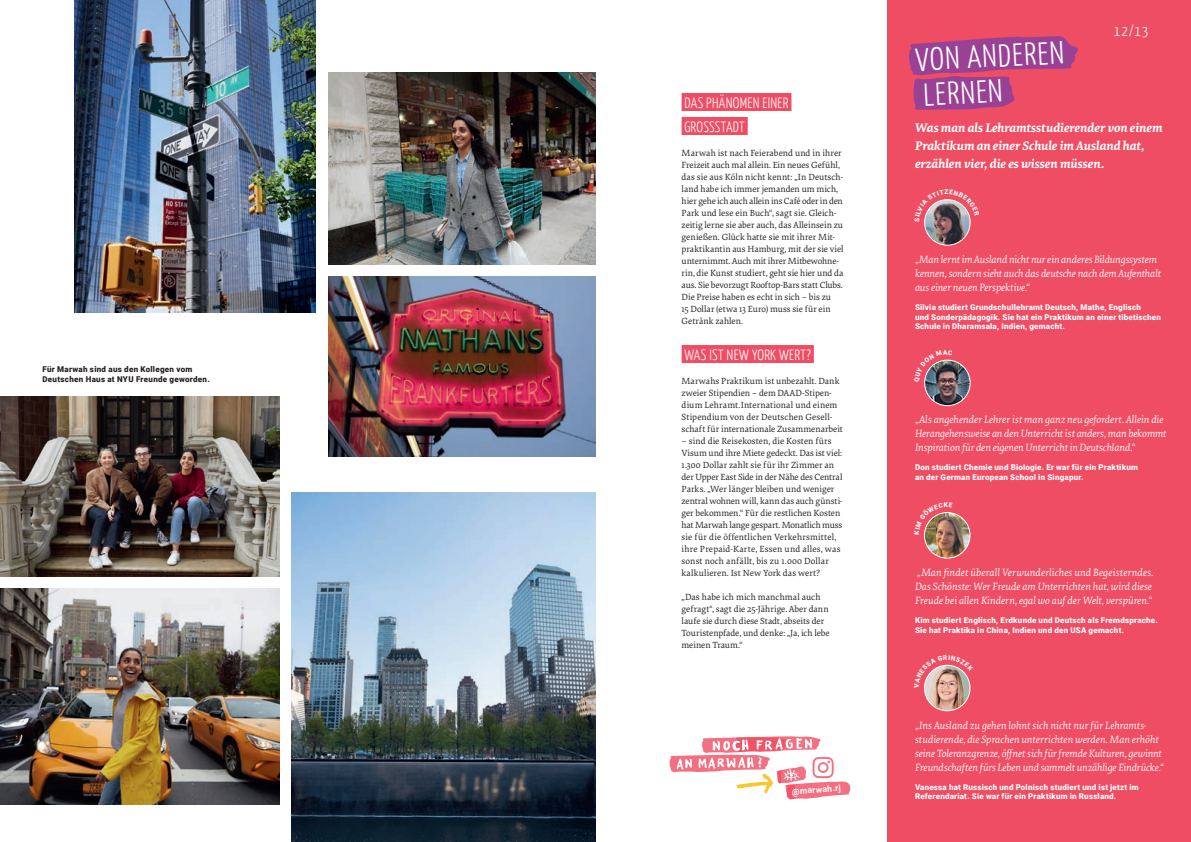
<style>
.page{position:relative;width:1191px;height:842px;background:#fff}
.page>*{position:absolute;margin:0;border:0;box-sizing:border-box;transform-origin:0 0}
.t1{font:300 32px/35px "Yanone Kaffeesatz";color:#fff}
.t2{font:300 15px/24px "Yanone Kaffeesatz";letter-spacing:.015em;color:#fff}
.t3{font:italic 700 13px/18px "Elena";letter-spacing:.005em;color:#fff}
.t4{font:italic 11px/14px "Elena";color:#fff}
.t5{font:9.3px/12px "Elena";color:#231f20}
.t6{font:700 8.6px "Roboto";color:#fff}
.t7{font:900 8px/9.6px "Roboto";letter-spacing:.025em;color:#fff}
.t8{font:900 8px/10px "Roboto";letter-spacing:.035em;color:#231f20}
</style>
<div class="page">
<div style="left:681px;top:93px;width:110px;height:18px;background:#ef4d63"></div>
<div style="left:681px;top:117px;width:66px;height:18px;background:#ef4d63"></div>
<div style="left:681px;top:345px;width:133px;height:18px;background:#ef4d63"></div>
<img style="left:74px;top:0;width:242px;height:312px">
<img style="left:328px;top:72px;width:267px;height:192px">
<img style="left:0;top:396px;width:279px;height:180px">
<img style="left:328px;top:276px;width:267px;height:180px">
<div style="left:887px;top:0;width:304px;height:842px;background:#ef4d63"></div>
<img style="left:924px;top:360px;width:46px;height:46px;border-radius:23px">
<div style="left:924px;top:360px;width:46px;height:46px;border:1px solid #fff;border-radius:50%"></div>
<img style="left:924px;top:200px;width:46px;height:45px;border-radius:23px">
<div style="left:924px;top:199px;width:46px;height:47px;border:1px solid #fff;border-radius:50%"></div>
<img style="left:924px;top:513px;width:46px;height:45px;border-radius:23px">
<div style="left:924px;top:512px;width:46px;height:47px;border:1px solid #fff;border-radius:50%"></div>
<img style="left:924px;top:665px;width:46px;height:46px;border-radius:23px">
<div style="left:924px;top:665px;width:46px;height:46px;border:1px solid #fff;border-radius:50%"></div>
<img style="left:292px;top:492px;width:303px;height:350px">
<svg style="left:909px;top:36px;width:169px;height:74px"></svg>
<svg style="left:669px;top:736px;width:181px;height:64px"></svg>
<img style="left:0;top:588px;width:279px;height:216px">
<svg style="left:924px;top:359px;width:28px;height:23px"></svg>
<svg style="left:924px;top:199px;width:47px;height:23px"></svg>
<svg style="left:924px;top:512px;width:28px;height:22px"></svg>
<svg style="left:924px;top:664px;width:47px;height:23px"></svg>
<p class="t8" style="left:43px;top:364px;width:169px">Für Marwah sind aus den Kollegen vom<br>Deutschen Haus at NYU Freunde geworden.</p>
<h2 class="t2" style="left:684px;top:90px;width:106px">DAS PHÄNOMEN EINER<br>GROSSSTADT</h2>
<p class="t5" style="left:681px;top:147px;width:164px">Marwah ist nach Feierabend und in ihrer Freizeit auch mal allein. Ein neues Gefühl, das sie aus Köln nicht kennt: „In Deutsch&shy;land habe ich immer jemanden um mich, hier gehe ich auch allein ins Café oder in den Park und lese ein Buch“, sagt sie. Gleich&shy;zeitig lerne sie aber auch, das Alleinsein zu genießen. Glück hatte sie mit ihrer Mit&shy;praktikantin aus Hamburg, mit der sie viel unternimmt. Auch mit ihrer Mitbewohne&shy;rin, die Kunst studiert, geht sie hier und da aus. Sie bevorzugt Rooftop-Bars statt Clubs.<br>Die Preise haben es echt in sich – bis zu<br>15 Dollar (etwa 13 Euro) muss sie für ein Getränk zahlen.</p>
<h2 class="t2" style="left:684px;top:342px;width:128px">WAS IST NEW YORK WERT?</h2>
<p class="t5" style="left:681px;top:375px;width:163px">Marwahs Praktikum ist unbezahlt. Dank zweier Stipendien – dem DAAD-Stipen&shy;dium Lehramt.International und einem Stipendium von der Deutschen Gesell&shy;schaft für internationale Zusammenarbeit</p>
<p class="t5" style="left:681px;top:435px;width:162px">– sind die Reisekosten, die Kosten fürs Visum und ihre Miete gedeckt. Das ist viel:<br>1.300 Dollar zahlt sie für ihr Zimmer an der Upper East Side in der Nähe des Central Parks. „Wer länger bleiben und weniger zentral wohnen will, kann das auch günsti&shy;ger bekommen.“ Für die restlichen Kosten hat Marwah lange gespart. Monatlich muss sie für die öffentlichen Verkehrsmittel, ihre Prepaid-Karte, Essen und alles, was sonst noch anfällt, bis zu 1.000 Dollar kalkulieren. Ist New York das wert?</p>
<p class="t5" style="left:681px;top:591px;width:150px">„Das habe ich mich manchmal auch gefragt“, sagt die 25-Jährige. Aber dann laufe sie durch diese Stadt, abseits der Touristenpfade, und denke: „Ja, ich lebe meinen Traum.“</p>
<p class="t6" style="left:791px;top:786px;width:51px;rotate:-5deg">@marwah.rj</p>
<h1 class="t1" style="left:914px;top:42px;width:150px;rotate:-3deg">VON ANDEREN<br>LERNEN</h1>
<h2 class="t2" style="left:1113px;top:18px;width:36px">12/13</h2>
<h3 class="t3" style="left:915px;top:117px;width:249px">Was man als Lehramtsstudierender von einem<br>Praktikum an einer Schule im Ausland hat, erzählen vier, die es wissen müssen.</h3>
<p class="t4" style="left:915px;top:252px;width:247px">„Man lernt im Ausland nicht nur ein anderes Bildungssystem kennen, sondern sieht auch das deutsche nach dem Aufenthalt aus einer neuen Perspektive.“</p>
<p class="t7" style="left:915px;top:302px;width:247px">Silvia studiert Grundschullehramt Deutsch, Mathe, Englisch<br>und Sonderpädagogik. Sie hat ein Praktikum an einer tibetischen<br>Schule in Dharamsala, Indien, gemacht.</p>
<p class="t4" style="left:915px;top:412px;width:253px">„Als angehender Lehrer ist man ganz neu gefordert. Allein die<br>Herangehensweise an den Unterricht ist anders, man bekommt<br>Inspiration für den eigenen Unterricht in Deutschland.“</p>
<p class="t7" style="left:915px;top:462px;width:224px">Don studiert Chemie und Biologie. Er war für ein Praktikum an der German European School in Singapur.</p>
<p class="t4" style="left:915px;top:565px;width:240px">„Man findet überall Verwunderliches und Begeisterndes.<br>Das Schönste: Wer Freude am Unterrichten hat, wird diese<br>Freude bei allen Kindern, egal wo auf der Welt, verspüren.“</p>
<p class="t7" style="left:915px;top:615px;width:244px">Kim studiert Englisch, Erdkunde und Deutsch als Fremdsprache.<br>Sie hat Praktika in China, Indien und den USA gemacht.</p>
<p class="t4" style="left:915px;top:717px;width:250px">„Ins Ausland zu gehen lohnt sich nicht nur für Lehramts&shy;studierende, die Sprachen unterrichten werden. Man erhöht seine Toleranzgrenze, öffnet sich für fremde Kulturen, gewinnt Freundschaften fürs Leben und sammelt unzählige Eindrücke.“</p>
<p class="t7" style="left:915px;top:782px;width:225px">Vanessa hat Russisch und Polnisch studiert und ist jetzt im<br>Referendariat. Sie war für ein Praktikum in Russland.</p>
</div>
